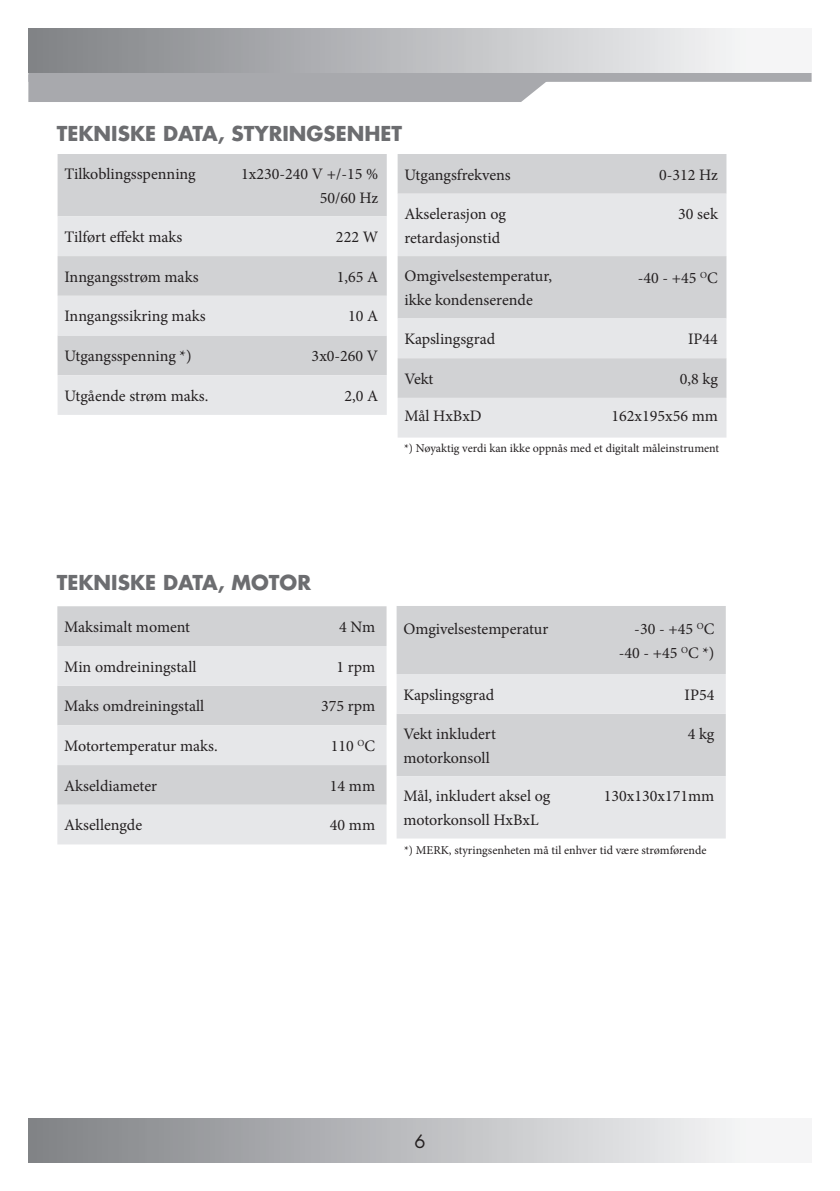
<style>
.page{position:relative;width:840px;height:1191px;background:#fff}
.page>*{position:absolute;margin:0;border:0;box-sizing:border-box;transform-origin:0 0}
.t1{font:700 20px "Futura";color:#6c6d70}
.t2{font:18px "Futura";color:#231f20}
.t3{font:16px/24px "Minion Pro";color:#231f20}
.Bullet{font:12px "Minion Pro";color:#231f20}
</style>
<div class="page">
<div style="left:28px;top:63px;width:783px;height:19px;background:linear-gradient(to right,#a8a9ad,#a8a9ad)"></div>
<div style="left:28px;top:28px;width:783px;height:44px;background:linear-gradient(to right,#7f8185,#fcfcfe)"></div>
<div style="left:28px;top:75px;width:527px;height:27px;background:#a8a9ad"></div>
<div style="left:28px;top:1118px;width:783px;height:44px;background:linear-gradient(to right,#7f8185,#fcfcfe)"></div>
<div style="left:397px;top:154px;width:329px;height:40px;background:#d1d2d4"></div>
<svg style="left:397px;top:194px;width:329px;height:243px;background:#dddee0"></svg>
<div style="left:58px;top:154px;width:328px;height:62px;background:#d1d2d4"></div>
<svg style="left:58px;top:216px;width:328px;height:199px;background:#dddee0"></svg>
<div style="left:57px;top:606px;width:329px;height:40px;background:#d1d2d4"></div>
<svg style="left:57px;top:646px;width:329px;height:198px;background:#dddee0"></svg>
<div style="left:396px;top:606px;width:329px;height:68px;background:#d1d2d4"></div>
<svg style="left:396px;top:674px;width:329px;height:164px;background:#dedfe1"></svg>
<p class="t1" style="left:57px;top:120px;width:346px">TEKNISKE DATA, STYRINGSENHET</p>
<p class="t3" style="left:64px;top:162px;width:133px">Tilkoblingsspenning</p>
<p class="t3" style="left:241px;top:162px;width:138px">1x230-240 V +/-15 %</p>
<p class="t3" style="left:319px;top:186px;width:60px">50/60 Hz</p>
<p class="t3" style="left:64px;top:225px;width:119px">Tilført effekt maks</p>
<p class="t3" style="left:336px;top:225px;width:44px">222 W</p>
<p class="t3" style="left:64px;top:265px;width:136px">Inngangsstrøm maks</p>
<p class="t3" style="left:336px;top:265px;width:43px">1,65 A</p>
<p class="t3" style="left:64px;top:304px;width:143px">Inngangssikring maks</p>
<p class="t3" style="left:348px;top:304px;width:32px">10 A</p>
<p class="t3" style="left:64px;top:344px;width:129px">Utgangsspenning *)</p>
<p class="t3" style="left:311px;top:344px;width:68px">3x0-260 V</p>
<p class="t3" style="left:64px;top:384px;width:145px">Utgående strøm maks.</p>
<p class="t3" style="left:344px;top:384px;width:35px">2,0 A</p>
<p class="t3" style="left:404px;top:163px;width:108px">Utgangsfrekvens</p>
<p class="t3" style="left:658px;top:163px;width:60px">0-312 Hz</p>
<p class="t3" style="left:404px;top:202px;width:103px">Akselerasjon og retardasjonstid</p>
<p class="t3" style="left:678px;top:202px;width:41px">30 sek</p>
<p class="t3" style="left:404px;top:264px;width:149px">Omgivelsestemperatur, ikke kondenserende</p>
<p class="t3" style="left:637px;top:266px;width:82px">-40 - +45 <sup>O</sup>C</p>
<p class="t3" style="left:404px;top:327px;width:92px">Kapslingsgrad</p>
<p class="t3" style="left:687px;top:327px;width:31px">IP44</p>
<p class="t3" style="left:404px;top:367px;width:31px">Vekt</p>
<p class="t3" style="left:679px;top:367px;width:40px">0,8 kg</p>
<p class="t3" style="left:404px;top:404px;width:79px">Mål HxBxD</p>
<p class="t3" style="left:611px;top:404px;width:108px">162x195x56 mm</p>
<p class="Bullet" style="left:404px;top:440px;width:316px">*) Nøyaktig verdi kan ikke oppnås med et digitalt måleinstrument</p>
<p class="t1" style="left:57px;top:569px;width:255px">TEKNISKE DATA, MOTOR</p>
<p class="t3" style="left:64px;top:615px;width:127px">Maksimalt moment</p>
<p class="t3" style="left:339px;top:615px;width:37px">4 Nm</p>
<p class="t3" style="left:64px;top:654px;width:134px">Min omdreiningstall</p>
<p class="t3" style="left:336px;top:654px;width:40px">1 rpm</p>
<p class="t3" style="left:64px;top:694px;width:141px">Maks omdreiningstall</p>
<p class="t3" style="left:321px;top:694px;width:56px">375 rpm</p>
<p class="t3" style="left:64px;top:734px;width:155px">Motortemperatur maks.</p>
<p class="t3" style="left:330px;top:734px;width:46px">110 <sup>O</sup>C</p>
<p class="t3" style="left:64px;top:773px;width:94px">Akseldiameter</p>
<p class="t3" style="left:330px;top:773px;width:47px">14 mm</p>
<p class="t3" style="left:64px;top:813px;width:79px">Aksellengde</p>
<p class="t3" style="left:330px;top:813px;width:47px">40 mm</p>
<p class="t3" style="left:403px;top:617px;width:146px">Omgivelsestemperatur</p>
<p class="t3" style="left:634px;top:617px;width:82px">-30 - +45 <sup>O</sup>C</p>
<p class="t3" style="left:618px;top:641px;width:97px">-40 - +45 <sup>O</sup>C *)</p>
<p class="t3" style="left:403px;top:682px;width:92px">Kapslingsgrad</p>
<p class="t3" style="left:684px;top:682px;width:31px">IP54</p>
<p class="t3" style="left:403px;top:721px;width:94px">Vekt inkludert motorkonsoll</p>
<p class="t3" style="left:687px;top:721px;width:28px">4 kg</p>
<p class="t3" style="left:403px;top:784px;width:148px">Mål, inkludert aksel og</p>
<p class="t3" style="left:403px;top:808px;width:137px">motorkonsoll HxBxL</p>
<p class="t3" style="left:603px;top:784px;width:112px">130x130x171mm</p>
<p class="Bullet" style="left:404px;top:842px;width:304px">*) MERK, styringsenheten må til enhver tid være strømførende</p>
<p class="t2" style="left:414px;top:1130px;width:13px">6</p>
</div>
